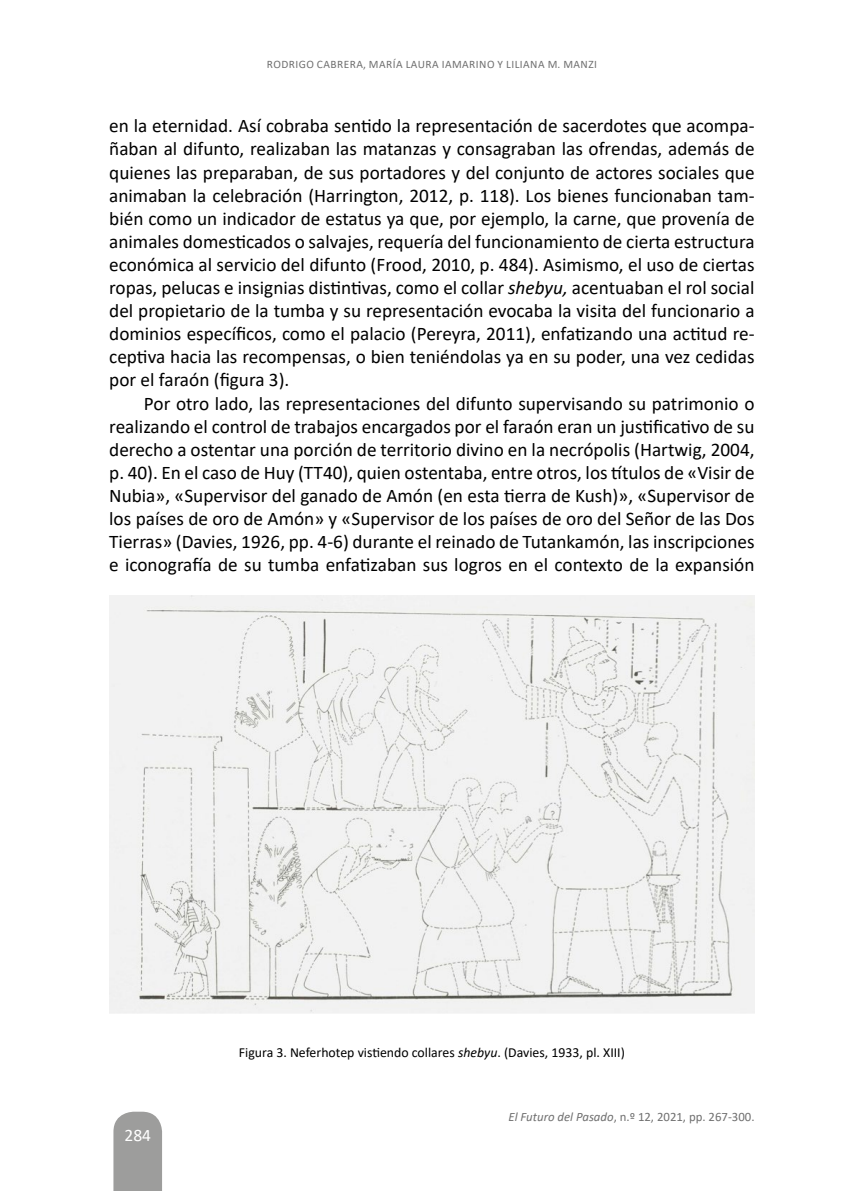
<style>
.page{position:relative;width:844px;height:1191px;background:#fff}
.page>*{position:absolute;margin:0;border:0;box-sizing:border-box;transform-origin:0 0}
.Cuerpo_de_texto{font:19.25px/23.1px "Calibri";color:#000;text-align:justify}
.t1{font:17.5px "Calibri";color:#fff}
.pie_img_tabla{font:13.83px "Calibri";color:#000}
.t2{font:12.78px "Calibri";color:#707070}
.t3{font:11.38px "Calibri";letter-spacing:.04em;color:#707070}
.s1{font-style:italic}
</style>
<div class="page">
<svg style="left:113px;top:1111px;width:49px;height:80px;background:#a2a2a1"></svg>
<img style="left:109px;top:596px;width:645px;height:417px">
<p class="t3" style="left:267px;top:56px;width:331px">RODRIGO CABRERA, MARÍA LAURA IAMARINO Y LILIANA M. MANZI</p>
<p class="Cuerpo_de_texto" style="left:109px;top:114px;width:646px">en la eternidad. Así cobraba sentido la representación de sacerdotes que acompa&shy;ñaban al difunto, realizaban las matanzas y consagraban las ofrendas, además de quienes las preparaban, de sus portadores y del conjunto de actores sociales que animaban la celebración (Harrington, 2012, p. 118). Los bienes funcionaban tam&shy;bién como un indicador de estatus ya que, por ejemplo, la carne, que provenía de animales domesticados o salvajes, requería del funcionamiento de cierta estructura económica al servicio del difunto (Frood, 2010, p. 484). Asimismo, el uso de ciertas ropas, pelucas e insignias distintivas, como el collar <span class="s1">shebyu,</span> acentuaban el rol social del propietario de la tumba y su representación evocaba la visita del funcionario a dominios específicos, como el palacio (Pereyra, 2011), enfatizando una actitud re&shy;ceptiva hacia las recompensas, o bien teniéndolas ya en su poder, una vez cedidas por el faraón (figura 3).</p>
<p class="Cuerpo_de_texto" style="left:109px;top:391px;width:646px;text-indent:35px">Por otro lado, las representaciones del difunto supervisando su patrimonio o realizando el control de trabajos encargados por el faraón eran un justificativo de su derecho a ostentar una porción de territorio divino en la necrópolis (Hartwig, 2004, p. 40). En el caso de Huy (TT40), quien ostentaba, entre otros, los títulos de «Visir de Nubia», «Supervisor del ganado de Amón (en esta tierra de Kush)», «Supervisor de los países de oro de Amón» y «Supervisor de los países de oro del Señor de las Dos Tierras» (Davies, 1926, pp. 4-6) durante el reinado de Tutankamón, las inscripciones e iconografía de su tumba enfatizaban sus logros en el contexto de la expansión</p>
<p class="pie_img_tabla" style="left:239px;top:1042px;width:387px">Figura 3. Neferhotep vistiendo collares <span class="s1">shebyu</span>. (Davies, 1933, pl. XIII)</p>
<p class="t1" style="left:124px;top:1123px;width:28px">284</p>
<p class="t2" style="left:508px;top:1107px;width:247px"><span class="s1">El Futuro del Pasado</span>, n.º 12, 2021, pp. 267-300.</p>
</div>
